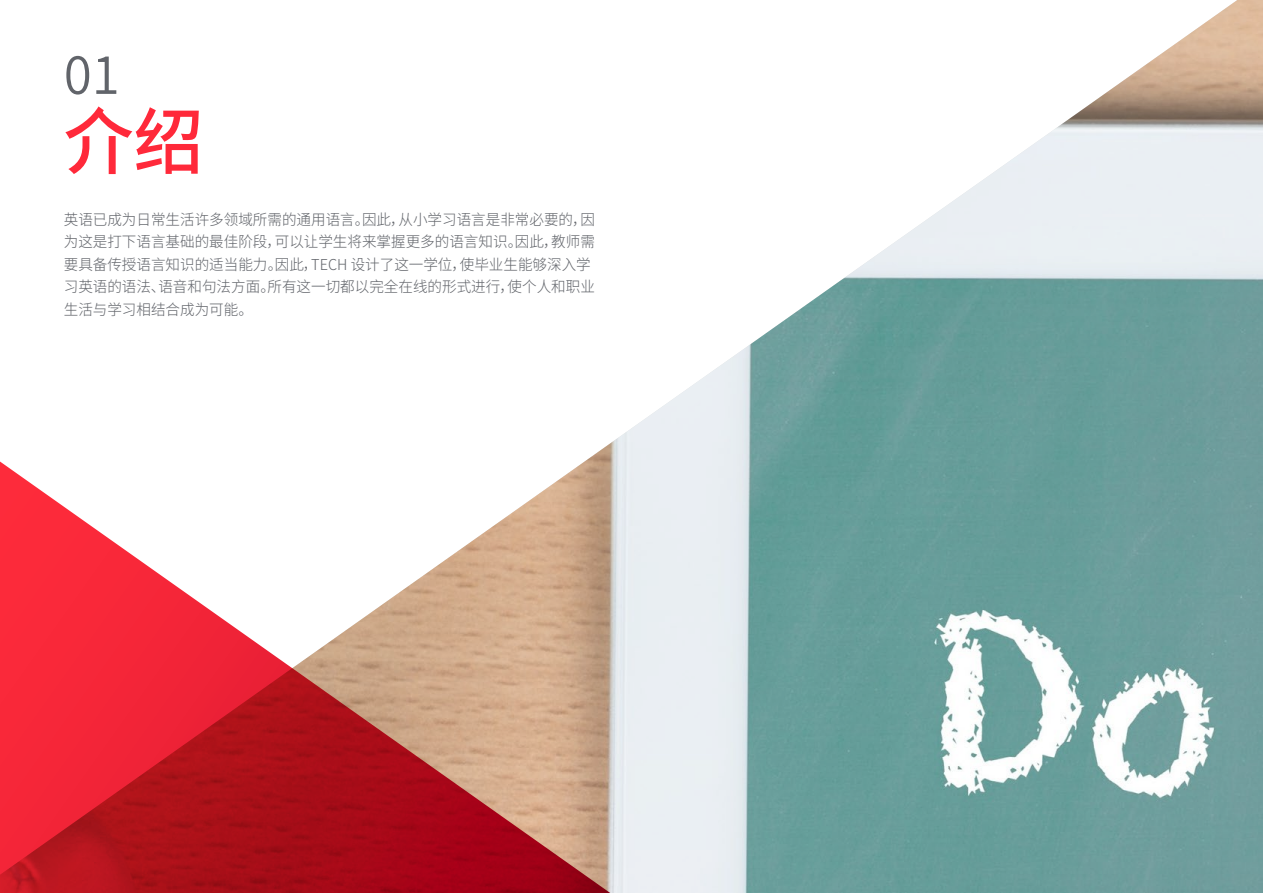
<style>
.page{position:relative;width:1263px;height:893px;background:#fff}
.page>*{position:absolute;margin:0;border:0;box-sizing:border-box;transform-origin:0 0}
.t1{font:500 72px "Source Han Sans CN";color:#ff293a}
.t2{font:52.5px "Source Han Sans CN";color:#61646a}
.t3{font:300 15px/22.5px "Source Han Sans CN";color:#61646a}
</style>
<div class="page">
<img style="left:606px;top:0;width:657px;height:893px">
<svg style="left:0;top:446px;width:640px;height:447px"></svg>
<h2 class="t2" style="left:64px;top:45px;width:57px">01</h2>
<h1 class="t1" style="left:64px;top:101px;width:141px">介绍</h1>
<p class="t3" style="left:64px;top:208px;width:533px">英语已成为日常生活许多领域所需的通用语言。因此，从小学习语言是非常必要的，因为这是打下语言基础的最佳阶段，可以让学生将来掌握更多的语言知识。因此，教师需要具备传授语言知识的适当能力。因此，TECH 设计了这一学位，使毕业生能够深入学习英语的语法、语音和句法方面。所有这一切都以完全在线的形式进行，使个人和职业生活与学习相结合成为可能。</p>
</div>
